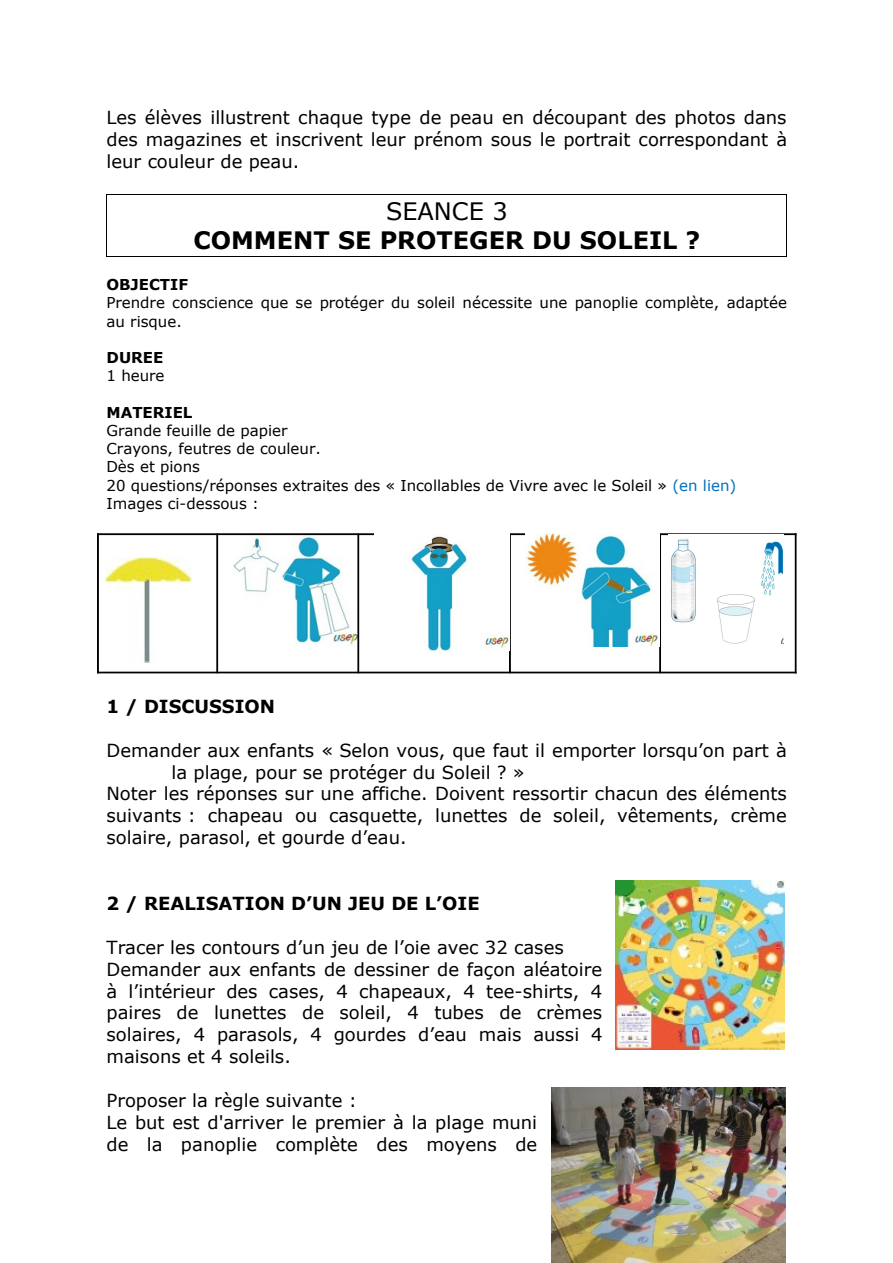
<style>
.page{position:relative;width:893px;height:1263px;background:#fff}
.page>*{position:absolute;margin:0;border:0;box-sizing:border-box;transform-origin:0 0}
.t1{font:700 24px "Verdana";color:#000}
.t2{font:24px "Verdana";color:#000}
.t3{font:18px/21.9px "Verdana";color:#000}
.t4{font:700 18px "Verdana";color:#000}
.t5{font:15px/18.3px "Verdana";color:#000}
.t6{font:700 15px "Verdana";color:#000}
.s1{color:#0070c0}
</style>
<div class="page">
<img style="left:233px;top:535px;width:125px;height:111px">
<hr style="left:97px;top:534px;width:120px;height:1px;background:#000">
<hr style="left:217px;top:534px;width:141px;height:1px;background:#000">
<hr style="left:358px;top:534px;width:152px;height:1px;background:#000">
<div style="left:509px;top:534px;width:151px;height:1px;background:#000;border:1px solid #000"></div>
<hr style="left:660px;top:534px;width:136px;height:1px;background:#000">
<hr style="left:97px;top:672px;width:120px;height:1px;background:#000">
<hr style="left:217px;top:672px;width:141px;height:1px;background:#000">
<hr style="left:358px;top:672px;width:152px;height:1px;background:#000">
<hr style="left:509px;top:672px;width:151px;height:1px;background:#000">
<hr style="left:660px;top:672px;width:136px;height:1px;background:#000">
<hr style="left:97px;top:534px;width:1px;height:139px;background:#000">
<hr style="left:217px;top:535px;width:1px;height:137px;background:#000">
<hr style="left:358px;top:535px;width:1px;height:137px;background:#000">
<div style="left:509px;top:535px;width:1px;height:137px;background:#000;border:1px solid #000"></div>
<div style="left:659px;top:535px;width:1px;height:137px;background:#000;border:1px solid #000"></div>
<hr style="left:795px;top:534px;width:1px;height:139px;background:#000">
<img style="left:671px;top:538px;width:112px;height:106px">
<hr style="left:106px;top:194px;width:1px;height:63px;background:#000">
<hr style="left:786px;top:194px;width:1px;height:63px;background:#000">
<hr style="left:106px;top:194px;width:681px;height:1px;background:#000">
<hr style="left:106px;top:256px;width:681px;height:1px;background:#000">
<img style="left:616px;top:880px;width:168px;height:169px">
<img style="left:551px;top:1088px;width:234px;height:175px">
<img style="left:106px;top:558px;width:85px;height:105px">
<img style="left:374px;top:534px;width:135px;height:116px">
<img style="left:526px;top:534px;width:134px;height:112px">
<p class="t3" style="left:106px;top:106px;width:682px;text-align:justify">Les élèves illustrent chaque type de peau en découpant des photos dans des magazines et inscrivent leur prénom sous le portrait correspondant à leur couleur de peau.</p>
<h1 class="t2" style="left:386px;top:196px;width:123px">SEANCE 3</h1>
<h1 class="t1" style="left:193px;top:225px;width:508px">COMMENT SE PROTEGER DU SOLEIL ?</h1>
<p class="t6" style="left:106px;top:275px;width:83px">OBJECTIF</p>
<p class="t5" style="left:106px;top:293px;width:682px">Prendre conscience que se protéger du soleil nécessite une panoplie complète, adaptée au risque.</p>
<p class="t6" style="left:106px;top:348px;width:58px">DUREE</p>
<p class="t5" style="left:106px;top:366px;width:59px">1 heure</p>
<p class="t6" style="left:106px;top:403px;width:87px">MATERIEL</p>
<p class="t5" style="left:106px;top:421px;width:631px">Grande feuille de papier<br>Crayons, feutres de couleur.<br>Dès et pions<br>20 questions/réponses extraites des « Incollables de Vivre avec le Soleil » <span class="s1">(en lien)<br></span>Images ci-dessous :</p>
<p class="t4" style="left:106px;top:695px;width:170px">1 / DISCUSSION</p>
<p class="t3" style="left:106px;top:738px;width:681px">Demander aux enfants « Selon vous, que faut il emporter lorsqu’on part à</p>
<p class="t3" style="left:171px;top:760px;width:355px">la plage, pour se protéger du Soleil ? »</p>
<p class="t3" style="left:106px;top:782px;width:682px">Noter les réponses sur une affiche. Doivent ressortir chacun des éléments</p>
<p class="t3" style="left:106px;top:804px;width:681px">suivants : chapeau ou casquette, lunettes de soleil, vêtements, crème</p>
<p class="t3" style="left:106px;top:826px;width:301px">solaire, parasol, et gourde d’eau.</p>
<p class="t4" style="left:106px;top:892px;width:374px">2 / REALISATION D’UN JEU DE L’OIE</p>
<p class="t3" style="left:106px;top:936px;width:497px">Tracer les contours d’un jeu de l’oie avec 32 cases Demander aux enfants de dessiner de façon aléatoire à l’intérieur des cases, 4 chapeaux, 4 tee-shirts, 4 paires de lunettes de soleil, 4 tubes de crèmes solaires, 4 parasols, 4 gourdes d’eau mais aussi 4 maisons et 4 soleils.</p>
<p class="t3" style="left:106px;top:1089px;width:432px">Proposer la règle suivante :<br>Le but est d'arriver le premier à la plage muni de la panoplie complète des moyens de</p>
</div>
